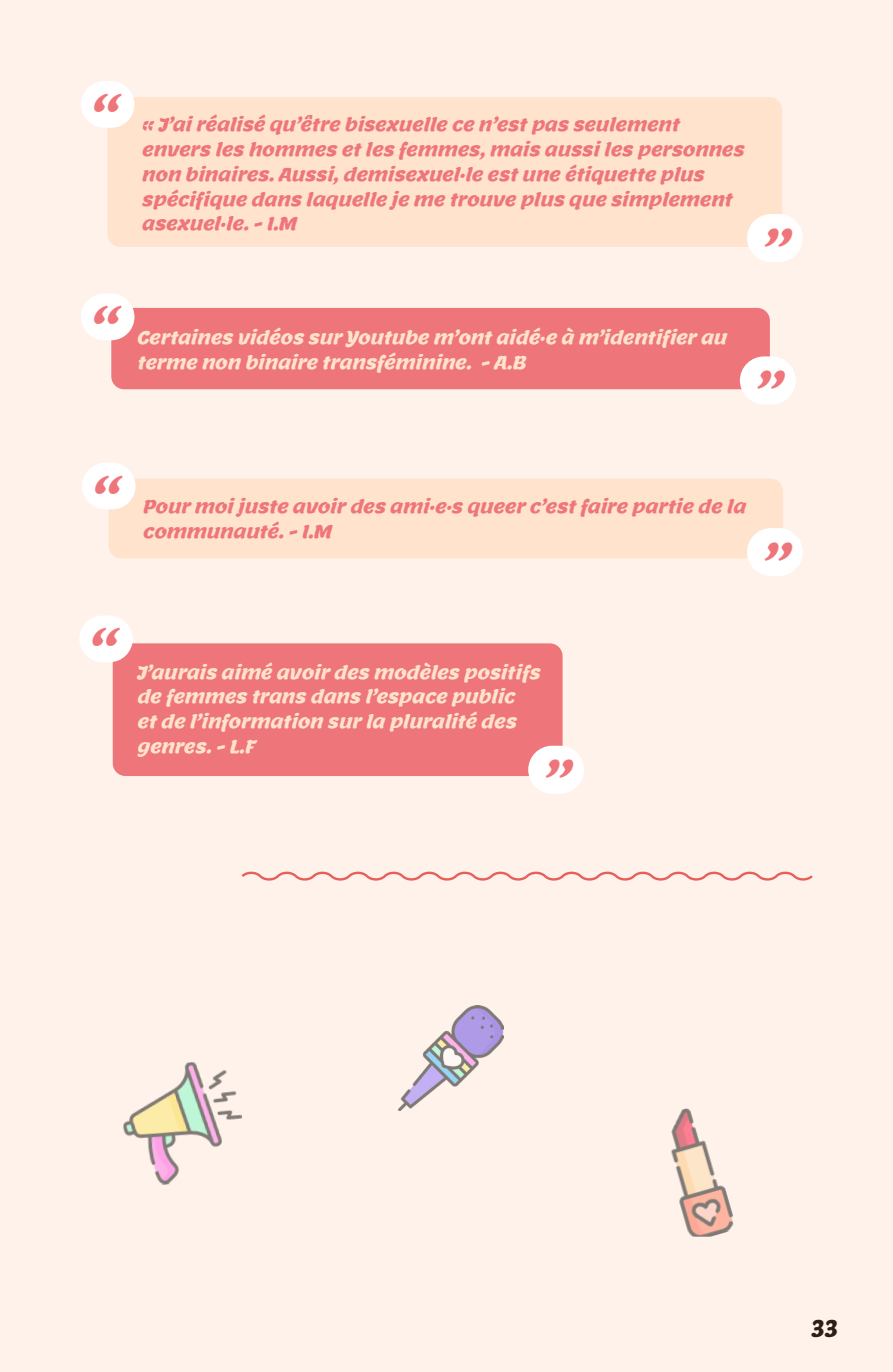
<style>
.page{position:relative;width:893px;height:1372px;background:#fff}
.page>*{position:absolute;margin:0;border:0;box-sizing:border-box;transform-origin:0 0}
.t1{font:45px "Lemon";color:#ee767a}
.t2{font:20.25px "Lemon";color:#2b2014}
.t3{font:18px/24.8px "Lemon";letter-spacing:-.03em;color:#ee767a}
.t4{font:18px/24.8px "Lemon";letter-spacing:-.03em;color:#ffe3cd}
</style>
<div class="page">
<div style="left:0;top:0;width:893px;height:1371px;background:#fef2ea"></div>
<div style="left:113px;top:643px;width:450px;height:133px;background:#ee767a;border-radius:13px"></div>
<div style="left:79px;top:615px;width:54px;height:47px;background:#fff;border-radius:23px"></div>
<div style="left:528px;top:745px;width:56px;height:48px;background:#fff;border-radius:24px"></div>
<div style="left:108px;top:97px;width:674px;height:150px;background:#ffe3cd;border-radius:13px"></div>
<div style="left:81px;top:81px;width:53px;height:47px;background:#fff;border-radius:23px"></div>
<div style="left:747px;top:214px;width:56px;height:48px;background:#fff;border-radius:24px"></div>
<div style="left:111px;top:308px;width:659px;height:81px;background:#ee767a;border-radius:13px"></div>
<div style="left:81px;top:293px;width:53px;height:47px;background:#fff;border-radius:23px"></div>
<div style="left:740px;top:356px;width:56px;height:48px;background:#fff;border-radius:24px"></div>
<div style="left:109px;top:478px;width:674px;height:80px;background:#ffe3cd;border-radius:13px"></div>
<div style="left:82px;top:462px;width:54px;height:47px;background:#fff;border-radius:23px"></div>
<div style="left:747px;top:528px;width:56px;height:48px;background:#fff;border-radius:24px"></div>
<svg style="left:241px;top:871px;width:572px;height:10px"></svg>
<img style="left:123px;top:1062px;width:119px;height:123px">
<img style="left:671px;top:1108px;width:63px;height:128px">
<img style="left:399px;top:1005px;width:105px;height:105px">
<h1 class="t1" style="left:89px;top:80px;width:39px">“</h1>
<p class="t3" style="left:142px;top:113px;width:608px">« J’airéalisé qu’être bisexuelle ce n’est pas seulement envers les hommes et les femmes,mais aussiles personnes non binaires.Aussi,demisexuel·le est une étiquette plus spécifique dans laquelle je me trouve plus que simplement asexuel·le.- I.M</p>
<h1 class="t1" style="left:760px;top:214px;width:39px">”</h1>
<h1 class="t1" style="left:89px;top:292px;width:39px">“</h1>
<p class="t4" style="left:137px;top:325px;width:595px">Certaines vidéos sur Youtube m’ont aidé·e à m’identifier au terme non binaire transféminine. - A.B</p>
<h1 class="t1" style="left:753px;top:356px;width:39px">”</h1>
<h1 class="t1" style="left:90px;top:461px;width:39px">“</h1>
<p class="t3" style="left:143px;top:494px;width:608px">Pour moijuste avoir des ami·e·s queer c’est faire partie de la communauté.- I.M</p>
<h1 class="t1" style="left:760px;top:528px;width:39px">”</h1>
<h1 class="t1" style="left:87px;top:614px;width:39px">“</h1>
<p class="t4" style="left:137px;top:660px;width:409px">J’aurais aimé avoir des modèles positifs de femmes trans dans l’espace public et de l’information sur la pluralité des genres.- L.F</p>
<h1 class="t1" style="left:541px;top:745px;width:39px">”</h1>
<p class="t2" style="left:812px;top:1310px;width:28px">33</p>
</div>
